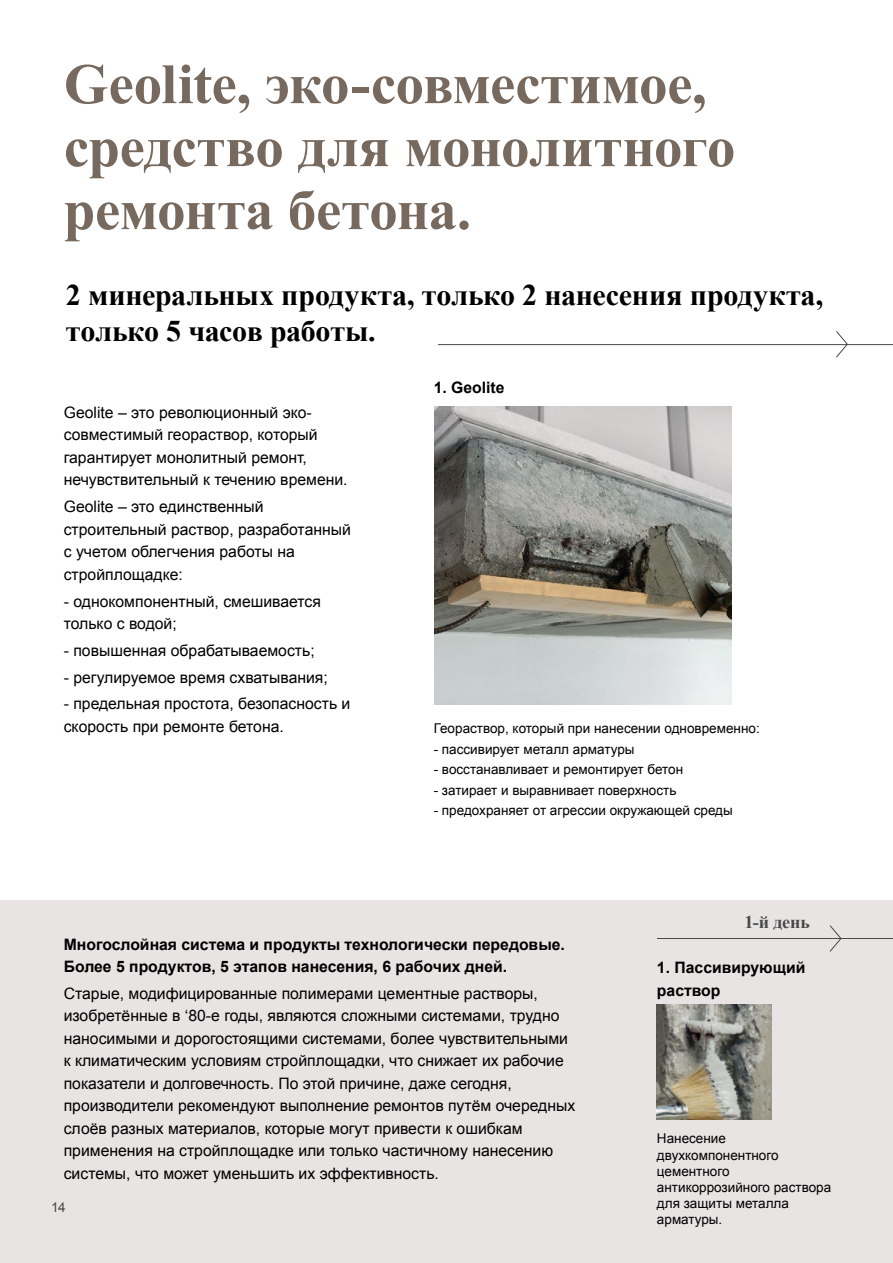
<style>
.page{position:relative;width:893px;height:1263px;background:#fff}
.page>*{position:absolute;margin:0;border:0;box-sizing:border-box;transform-origin:0 0}
.t1{font:700 57px/63px "Times New Roman";letter-spacing:-.01em;color:#77695e}
.t2{font:700 30px/36px "Times New Roman";letter-spacing:-.005em;color:#000}
.t3{font:700 18px "Times New Roman";color:#474949}
.t4{font:15.75px/22.5px "Arial";color:#000}
.t5{font:700 15.75px/22.5px "Arial";color:#000}
.t6{font:13.5px/16.2px "Arial";color:#000}
.t7{font:13.5px "Arial";color:#474949}
</style>
<div class="page">
<div style="left:0;top:900px;width:893px;height:363px;background:#e8e4e3"></div>
<img style="left:434px;top:406px;width:298px;height:298px">
<hr style="left:657px;top:938px;width:236px;height:1px;background:#474949">
<svg style="left:829px;top:925px;width:12px;height:27px"></svg>
<hr style="left:438px;top:344px;width:455px;height:1px;background:#474949">
<svg style="left:835px;top:331px;width:13px;height:27px"></svg>
<img style="left:657px;top:1005px;width:115px;height:115px">
<h1 class="t1" style="left:64px;top:51px;width:673px">Geolite, эко-совместимое, средство для монолитного ремонта бетона.</h1>
<h2 class="t2" style="left:66px;top:276px;width:759px">2 минеральных продукта, только 2 нанесения продукта, только 5 часов работы.</h2>
<p class="t4" style="left:64px;top:401px;width:285px">Geolite – это революционный эко&shy;совместимый геораствор, который гарантирует монолитный ремонт, нечувствительный к течению времени.</p>
<p class="t4" style="left:64px;top:496px;width:289px">Geolite – это единственный строительный раствор, разработанный с учетом облегчения работы на стройплощадке:</p>
<p class="t4" style="left:64px;top:590px;width:259px">- однокомпонентный, смешивается только с водой;</p>
<p class="t4" style="left:64px;top:639px;width:252px">- повышенная обрабатываемость;</p>
<p class="t4" style="left:64px;top:666px;width:266px">- регулируемое время схватывания;</p>
<p class="t4" style="left:64px;top:693px;width:288px">- предельная простота, безопасность и скорость при ремонте бетона.</p>
<p class="t5" style="left:434px;top:377px;width:72px">1. Geolite</p>
<p class="t6" style="left:434px;top:721px;width:327px">Геораствор, который при нанесении одновременно:</p>
<p class="t6" style="left:434px;top:741px;width:202px">- пассивирует металл арматуры</p>
<p class="t6" style="left:434px;top:762px;width:251px">- восстанавливает и ремонтирует бетон</p>
<p class="t6" style="left:434px;top:782px;width:244px">- затирает и выравнивает поверхность</p>
<p class="t6" style="left:434px;top:802px;width:301px">- предохраняет от агрессии окружающей среды</p>
<p class="t3" style="left:744px;top:909px;width:67px">1-й день</p>
<p class="t5" style="left:64px;top:933px;width:503px">Многослойная система и продукты технологически передовые.<br>Более 5 продуктов, 5 этапов нанесения, 6 рабочих дней.</p>
<p class="t4" style="left:64px;top:982px;width:513px">Старые, модифицированные полимерами цементные растворы, изобретённые в ‘80-е годы, являются сложными системами, трудно наносимыми и дорогостоящими системами, более чувствительными к климатическим условиям стройплощадки, что снижает их рабочие показатели и долговечность. По этой причине, даже сегодня, производители рекомендуют выполнение ремонтов путём очередных слоёв разных материалов, которые могут привести к ошибкам применения на стройплощадке или только частичному нанесению системы, что может уменьшить их эффективность.</p>
<p class="t7" style="left:51px;top:1198px;width:16px">14</p>
<p class="t5" style="left:657px;top:957px;width:150px">1. Пассивирующий раствор</p>
<p class="t6" style="left:657px;top:1131px;width:176px">Нанесение двухкомпонентного цементного антикоррозийного раствора для защиты металла арматуры.</p>
</div>
